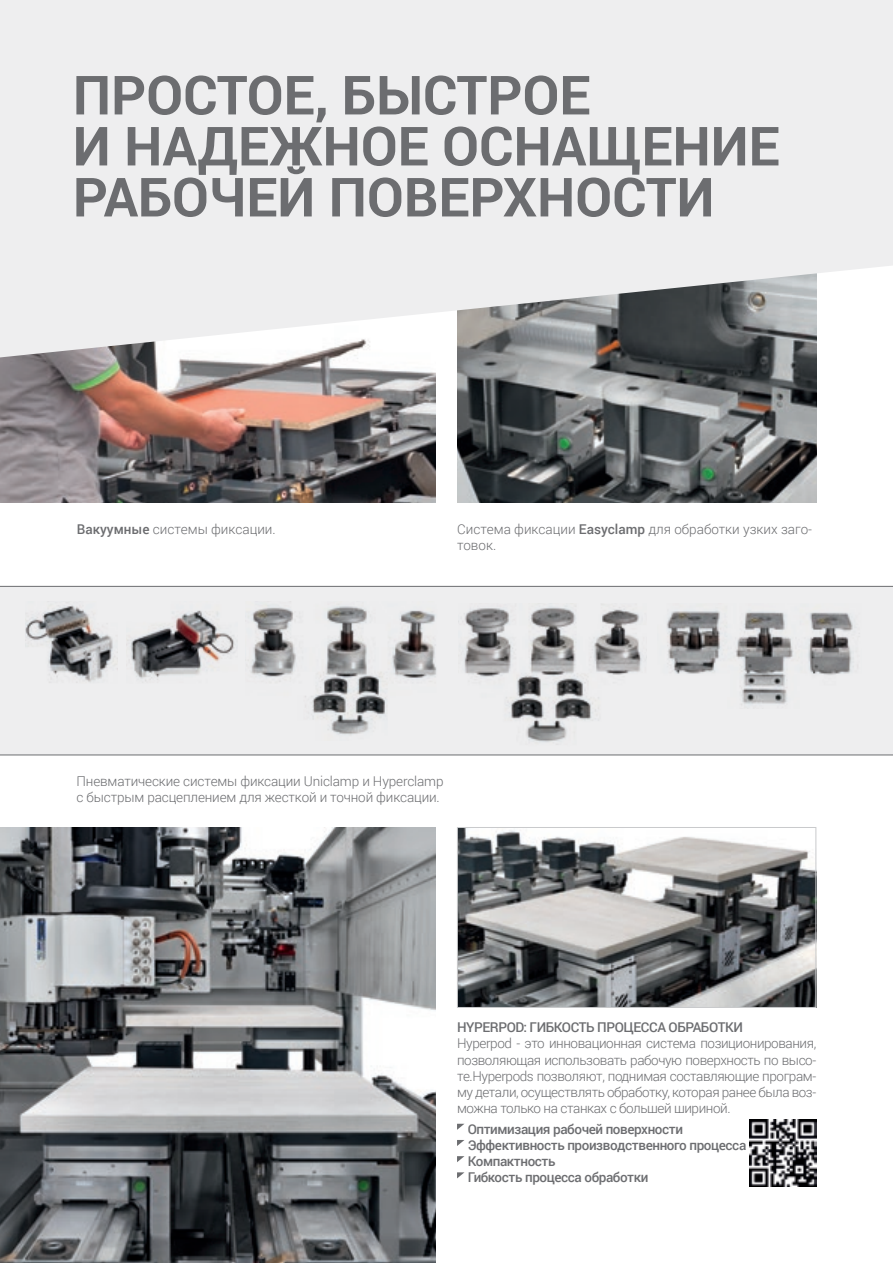
<style>
.page{position:relative;width:893px;height:1263px;background:#fff}
.page>*{position:absolute;margin:0;border:0;box-sizing:border-box;transform-origin:0 0}
._1_TITOLO_GRIGIO{font:700 54px/51px "Roboto";color:#6c6d70}
.t1{font:300 13.5px/16.2px "Roboto";letter-spacing:-.01em;color:#6c6d70}
.t2{font:500 13.5px "Roboto";letter-spacing:-.03em;color:#6c6d70}
.s1{font-weight:500}
</style>
<div class="page">
<img style="left:0;top:357px;width:436px;height:146px">
<img style="left:457px;top:357px;width:359px;height:146px">
<svg style="left:0;top:0;width:893px;height:357px;background:#e5e5e6"></svg>
<div style="left:0;top:586px;width:893px;height:169px;background:#eeeeef"></div>
<img style="left:126px;top:610px;width:109px;height:71px">
<img style="left:25px;top:602px;width:93px;height:81px">
<img style="left:248px;top:604px;width:189px;height:131px">
<img style="left:458px;top:604px;width:189px;height:138px">
<img style="left:667px;top:610px;width:189px;height:95px">
<hr style="left:0;top:586px;width:893px;height:1px;background:#6c6d70">
<hr style="left:0;top:754px;width:893px;height:1px;background:#6c6d70">
<img style="left:0;top:827px;width:436px;height:436px">
<img style="left:459px;top:829px;width:355px;height:177px">
<div style="left:457px;top:827px;width:359px;height:181px;border:1px solid #c9cacc"></div>
<img style="left:749px;top:1119px;width:67px;height:67px">
<svg style="left:457px;top:1124px;width:7px;height:6px"></svg>
<svg style="left:457px;top:1140px;width:7px;height:6px"></svg>
<svg style="left:457px;top:1156px;width:7px;height:6px"></svg>
<svg style="left:457px;top:1172px;width:7px;height:6px"></svg>
<p class="_1_TITOLO_GRIGIO" style="left:73px;top:68px;width:708px">ПРОСТОЕ, БЫСТРОЕ<br>И НАДЕЖНОЕ ОСНАЩЕНИЕ<br>РАБОЧЕЙ ПОВЕРХНОСТИ</p>
<p class="t1" style="left:77px;top:520px;width:201px"><span class="s1">Вакуумные</span> системы фиксации.</p>
<p class="t1" style="left:457px;top:520px;width:356px">Система фиксации <span class="s1">Easyclamp</span> для обработки узких заго-</p>
<p class="t1" style="left:457px;top:537px;width:41px">товок.</p>
<p class="t1" style="left:77px;top:773px;width:369px">Пневматические системы фиксации Uniclamp и Hyperclamp с быстрым расцеплением для жесткой и точной фиксации.</p>
<p class="t2" style="left:457px;top:1018px;width:287px">HYPERPOD: ГИБКОСТЬ ПРОЦЕССА ОБРАБОТКИ</p>
<p class="t1" style="left:457px;top:1035px;width:361px;text-align:justify">Hyperpod - это инновационная система позиционирования, позволяющая использовать рабочую поверхность по высо&shy;те.Hyperpods позволяют, поднимая составляющие програм&shy;му детали, осуществлять обработку, которая ранее была воз&shy;можна только на станках с большей шириной.</p>
<p class="t2" style="left:468px;top:1119px;width:217px">Оптимизация рабочей поверхности</p>
<p class="t2" style="left:468px;top:1135px;width:280px">Эффективность производственного процесса</p>
<p class="t2" style="left:468px;top:1152px;width:89px">Компактность</p>
<p class="t2" style="left:468px;top:1168px;width:182px">Гибкость процесса обработки</p>
</div>
